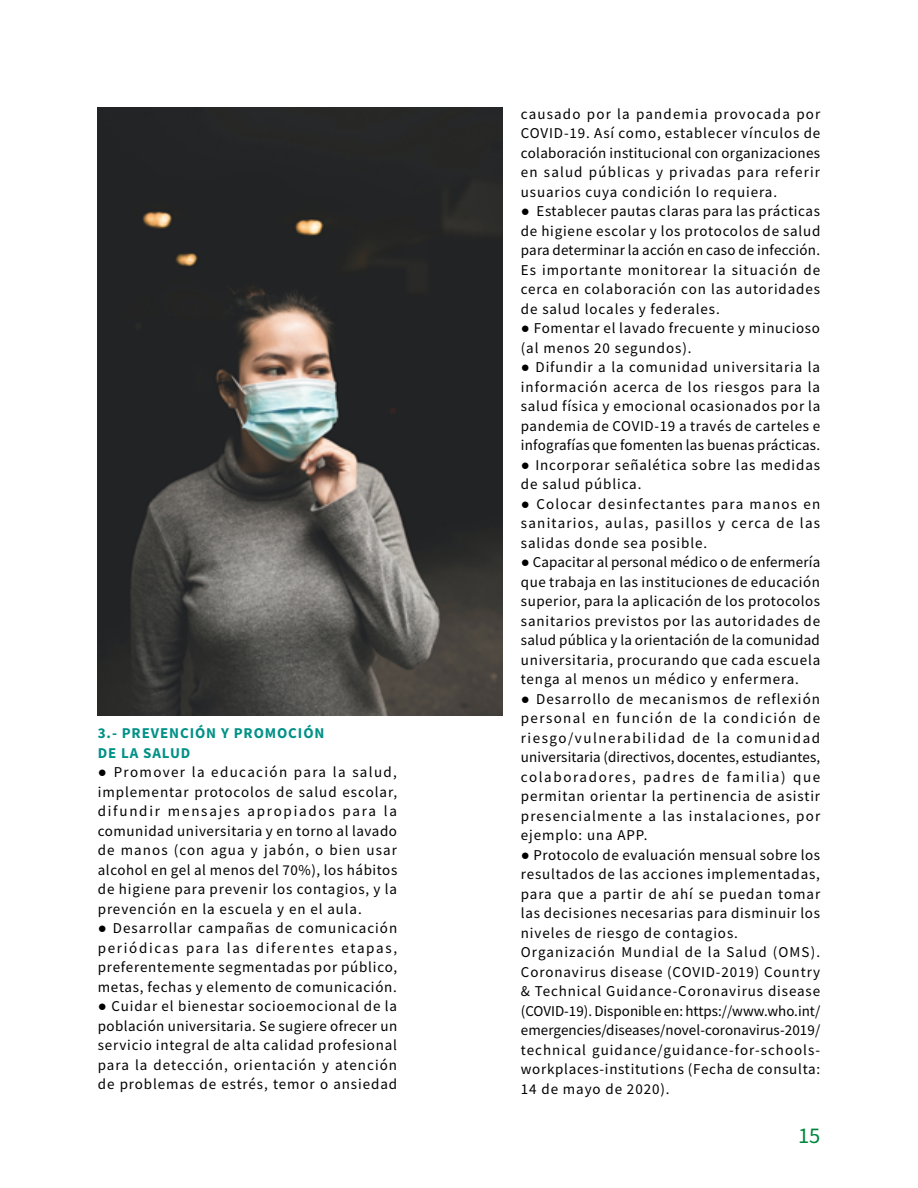
<style>
.page{position:relative;width:918px;height:1188px;background:#fff}
.page>*{position:absolute;margin:0;border:0;box-sizing:border-box;transform-origin:0 0}
.t1{font:22.5px "Source Sans Pro";color:#00853d}
.t2{font:15px/19.5px "Source Sans Pro";letter-spacing:.06em;color:#000;text-align:justify}
.t3{font:700 15px/19.5px "Source Sans Pro";letter-spacing:.06em;color:#009187}
.s1{font-family:"Arial Narrow"}
</style>
<div class="page">
<img style="left:98px;top:108px;width:405px;height:607px">
<p class="t3" style="left:98px;top:723px;width:228px">3.- PREVENCIÓN Y PROMOCIÓN<br>DE LA SALUD</p>
<p class="t2" style="left:98px;top:763px;width:301px"><span class="s1">●</span> Promover la educación para la salud, implementar protocolos de salud escolar, difundir mensajes apropiados para la comunidad universitaria y en torno al lavado de manos (con agua y jabón, o bien usar alcohol en gel al menos del 70%), los hábitos de higiene para prevenir los contagios, y la prevención en la escuela y en el aula.</p>
<p class="t2" style="left:98px;top:919px;width:301px"><span class="s1">●</span> Desarrollar campañas de comunicación periódicas para las diferentes etapas, preferentemente segmentadas por público, metas, fechas y elemento de comunicación.</p>
<p class="t2" style="left:98px;top:997px;width:301px"><span class="s1">●</span> Cuidar el bienestar socioemocional de la población universitaria. Se sugiere ofrecer un servicio integral de alta calidad profesional para la detección, orientación y atención de problemas de estrés, temor o ansiedad</p>
<p class="t2" style="left:521px;top:104px;width:301px">causado por la pandemia provocada por COVID-19. Así como, establecer vínculos de colaboración institucional con organizaciones en salud públicas y privadas para referir usuarios cuya condición lo requiera.</p>
<p class="t2" style="left:521px;top:201px;width:301px"><span class="s1">●</span> Establecer pautas claras para las prácticas de higiene escolar y los protocolos de salud para determinar la acción en caso de infección.<br>Es importante monitorear la situación de cerca en colaboración con las autoridades de salud locales y federales.</p>
<p class="t2" style="left:521px;top:318px;width:301px"><span class="s1">●</span> Fomentar el lavado frecuente y minucioso (al menos 20 segundos).</p>
<p class="t2" style="left:521px;top:357px;width:301px"><span class="s1">●</span> Difundir a la comunidad universitaria la información acerca de los riesgos para la salud física y emocional ocasionados por la pandemia de COVID-19 a través de carteles e infografías que fomenten las buenas prácticas.</p>
<p class="t2" style="left:521px;top:455px;width:301px"><span class="s1">●</span> Incorporar señalética sobre las medidas de salud pública.</p>
<p class="t2" style="left:521px;top:494px;width:301px"><span class="s1">●</span> Colocar desinfectantes para manos en sanitarios, aulas, pasillos y cerca de las salidas donde sea posible.</p>
<p class="t2" style="left:521px;top:552px;width:301px"><span class="s1">●</span> Capacitar al personal médico o de enfermería que trabaja en las instituciones de educación superior, para la aplicación de los protocolos sanitarios previstos por las autoridades de salud pública y la orientación de la comunidad universitaria, procurando que cada escuela tenga al menos un médico y enfermera.</p>
<p class="t2" style="left:521px;top:689px;width:301px"><span class="s1">●</span> Desarrollo de mecanismos de reflexión personal en función de la condición de riesgo/vulnerabilidad de la comunidad universitaria (directivos, docentes, estudiantes, colaboradores, padres de familia) que permitan orientar la pertinencia de asistir presencialmente a las instalaciones, por ejemplo: una APP.</p>
<p class="t2" style="left:521px;top:845px;width:301px;text-align:left"><span class="s1">●</span> Protocolo de evaluación mensual sobre los resultados de las acciones implementadas, para que a partir de ahí se puedan tomar las decisiones necesarias para disminuir los niveles de riesgo de contagios.<br>Organización Mundial de la Salud (OMS).<br>Coronavirus disease (COVID-2019) Country &amp; Technical Guidance-Coronavirus disease (COVID-19). Disponible en: https://www.who.int/ emergencies/diseases/novel-coronavirus-2019/ technical guidance/guidance-for-schools&shy;workplaces-institutions (Fecha de consulta:<br>14 de mayo de 2020).</p>
<h1 class="t1" style="left:798px;top:1121px;width:23px">15</h1>
</div>
